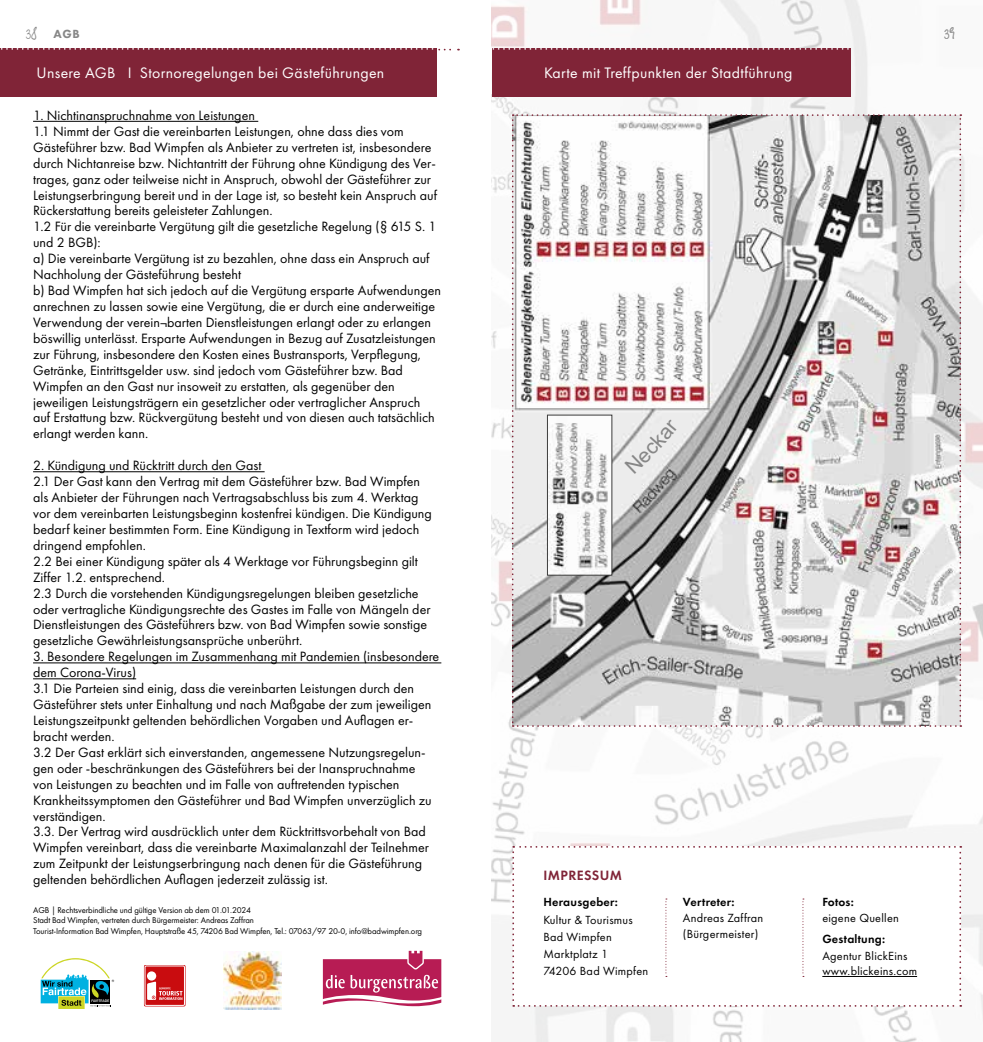
<style>
.page{position:relative;width:983px;height:1042px;background:#fff}
.page>*{position:absolute;margin:0;border:0;box-sizing:border-box;transform-origin:0 0}
.t1{font:24.5px "WIP Macho Man";color:#878787}
.t2{font:15.75px "Futura PT";letter-spacing:.02em;color:#fff}
.t3{font:14px/15.9px "Futura PT";color:#000}
.t4{font:600 14px "Futura PT";letter-spacing:.03em;color:#802437}
.t5{font:12.25px/17.2px "Futura PT";letter-spacing:.02em;color:#000}
.t6{font:600 12.25px "Futura PT";letter-spacing:.02em;color:#000}
.t7{font:800 12.25px "Futura PT";color:#878787}
.t8{font:8.75px/10.5px "Futura PT";letter-spacing:-.01em;color:#000}
.s1{font-family:"WIP Macho Man";font-weight:400;font-size:24.5px}
</style>
<div class="page">
<div style="left:0;top:49px;width:436px;height:48px;background:#802437"></div>
<svg style="left:0;top:48px;width:459px;height:2px"></svg>
<hr style="left:33px;top:121px;width:225px;height:1px;background:#000">
<hr style="left:33px;top:471px;width:231px;height:1px;background:#000">
<hr style="left:33px;top:662px;width:408px;height:1px;background:#000">
<hr style="left:33px;top:678px;width:103px;height:1px;background:#000">
<svg style="left:41px;top:958px;width:73px;height:51px"></svg>
<div style="left:144px;top:965px;width:41px;height:41px;background:#c90c0f;border-radius:2px"></div>
<div style="left:145px;top:966px;width:40px;height:39px;border:1px solid #fff"></div>
<div style="left:147px;top:971px;width:9px;height:9px;background:#fff;border-radius:50%"></div>
<svg style="left:147px;top:981px;width:35px;height:19px"></svg>
<img style="left:223px;top:952px;width:59px;height:58px">
<svg style="left:323px;top:950px;width:118px;height:56px"></svg>
<img style="left:491px;top:0;width:491px;height:1042px">
<div style="left:492px;top:49px;width:359px;height:48px;background:#802437"></div>
<svg style="left:493px;top:48px;width:355px;height:2px"></svg>
<svg style="left:512px;top:846px;width:449px;height:161px"></svg>
<svg style="left:511px;top:114px;width:450px;height:613px"></svg>
<p class="t7" style="left:26px;top:26px;width:55px"><span class="s1">38</span> AGB</p>
<p class="t2" style="left:37px;top:63px;width:349px">Unsere AGB I Stornoregelungen bei Gästeführungen</p>
<p class="t3" style="left:33px;top:107px;width:409px">1. Nichtinanspruchnahme von Leistungen<br>1.1 Nimmt der Gast die vereinbarten Leistungen, ohne dass dies vom Gästeführer bzw. Bad Wimpfen als Anbieter zu vertreten ist, insbesondere durch Nichtanreise bzw. Nichtantritt der Führung ohne Kündigung des Ver&shy;trages, ganz oder teilweise nicht in Anspruch, obwohl der Gästeführer zur Leistungserbringung bereit und in der Lage ist, so besteht kein Anspruch auf Rückerstattung bereits geleisteter Zahlungen.<br>1.2 Für die vereinbarte Vergütung gilt die gesetzliche Regelung (§ 615 S. 1 und 2 BGB):<br>a) Die vereinbarte Vergütung ist zu bezahlen, ohne dass ein Anspruch auf Nachholung der Gästeführung besteht<br>b) Bad Wimpfen hat sich jedoch auf die Vergütung ersparte Aufwendungen anrechnen zu lassen sowie eine Vergütung, die er durch eine anderweitige Verwendung der verein¬barten Dienstleistungen erlangt oder zu erlangen böswillig unterlässt. Ersparte Aufwendungen in Bezug auf Zusatzleistungen zur Führung, insbesondere den Kosten eines Bustransports, Verpflegung, Getränke, Eintrittsgelder usw. sind jedoch vom Gästeführer bzw. Bad Wimpfen an den Gast nur insoweit zu erstatten, als gegenüber den jeweiligen Leistungsträgern ein gesetzlicher oder vertraglicher Anspruch auf Erstattung bzw. Rückvergütung besteht und von diesen auch tatsächlich erlangt werden kann.</p>
<p class="t3" style="left:33px;top:457px;width:400px">2. Kündigung und Rücktritt durch den Gast<br>2.1 Der Gast kann den Vertrag mit dem Gästeführer bzw. Bad Wimpfen als Anbieter der Führungen nach Vertragsabschluss bis zum 4. Werktag vor dem vereinbarten Leistungsbeginn kostenfrei kündigen. Die Kündigung bedarf keiner bestimmten Form. Eine Kündigung in Textform wird jedoch dringend empfohlen.<br>2.2 Bei einer Kündigung später als 4 Werktage vor Führungsbeginn gilt Ziffer 1.2. entsprechend.<br>2.3 Durch die vorstehenden Kündigungsregelungen bleiben gesetzliche oder vertragliche Kündigungsrechte des Gastes im Falle von Mängeln der Dienstleistungen des Gästeführers bzw. von Bad Wimpfen sowie sonstige gesetzliche Gewährleistungsansprüche unberührt.</p>
<p class="t3" style="left:33px;top:648px;width:407px">3. Besondere Regelungen im Zusammenhang mit Pandemien (insbesondere dem Corona-Virus)<br>3.1 Die Parteien sind einig, dass die vereinbarten Leistungen durch den Gästeführer stets unter Einhaltung und nach Maßgabe der zum jeweiligen Leistungszeitpunkt geltenden behördlichen Vorgaben und Auflagen er&shy;bracht werden.<br>3.2 Der Gast erklärt sich einverstanden, angemessene Nutzungsregelun&shy;gen oder -beschränkungen des Gästeführers bei der Inanspruchnahme<br>von Leistungen zu beachten und im Falle von auftretenden typischen Krankheitssymptomen den Gästeführer und Bad Wimpfen unverzüglich zu verständigen.<br>3.3. Der Vertrag wird ausdrücklich unter dem Rücktrittsvorbehalt von Bad Wimpfen vereinbart, dass die vereinbarte Maximalanzahl der Teilnehmer zum Zeitpunkt der Leistungserbringung nach denen für die Gästeführung geltenden behördlichen Auflagen jederzeit zulässig ist.</p>
<p class="t8" style="left:33px;top:904px;width:390px">AGB | Rechtsverbindliche und gültige Version ab dem 01.01.2024<br>Stadt Bad Wimpfen, vertreten durch Bürgermeister: Andreas Zaffran<br>Tourist-Information Bad Wimpfen, Hauptstraße 45, 74206 Bad Wimpfen, Tel.: 07063/97 20-0, info@badwimpfen.org</p>
<p class="t2" style="left:544px;top:63px;width:250px">Karte mit Treffpunkten der Stadtführung</p>
<h1 class="t1" style="left:944px;top:23px;width:13px">39</h1>
<p class="t4" style="left:543px;top:866px;width:80px">IMPRESSUM</p>
<p class="t6" style="left:543px;top:894px;width:76px">Herausgeber:</p>
<p class="t5" style="left:543px;top:911px;width:106px">Kultur &amp; Tourismus<br>Bad Wimpfen<br>Marktplatz 1<br>74206 Bad Wimpfen</p>
<p class="t6" style="left:682px;top:894px;width:53px">Vertreter:</p>
<p class="t5" style="left:682px;top:910px;width:82px;line-height:15.8px">Andreas Zaffran (Bürgermeister)</p>
<p class="t6" style="left:822px;top:894px;width:33px">Fotos:</p>
<p class="t5" style="left:822px;top:909px;width:78px">eigene Quellen</p>
<p class="t6" style="left:822px;top:931px;width:64px">Gestaltung:</p>
<p class="t5" style="left:822px;top:947px;width:96px;line-height:15.8px">Agentur BlickEins www.blickeins.com</p>
</div>
